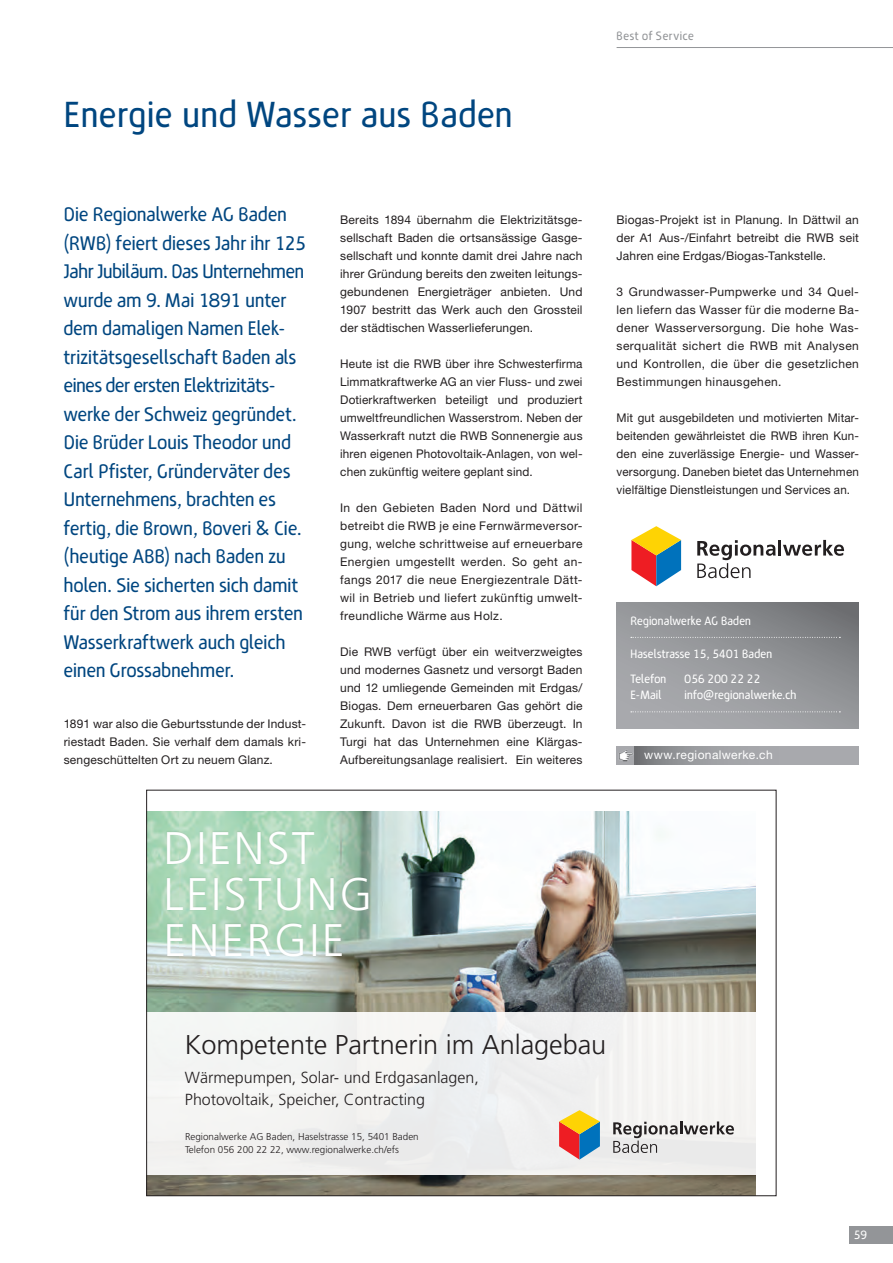
<style>
.page{position:relative;width:893px;height:1263px;background:#fff}
.page>*{position:absolute;margin:0;border:0;box-sizing:border-box;transform-origin:0 0}
.t1{font:300 45.6px/45.6px "Frutiger";letter-spacing:.05em;color:#fff}
.t2{font:36px "Rene Menue";letter-spacing:.025em;color:#004680}
.t3{font:300 27.15px "Frutiger";letter-spacing:-.005em;color:#231f20}
.t4{font:19.5px/28.5px "Rene Menue";letter-spacing:.01em;color:#004680}
.t5{font:300 16.05px/22.2px "Frutiger";color:#231f20}
.t6{font:12px/18px "Helvetica Neue";letter-spacing:.015em;color:#231f20;text-align:justify}
.t7{font:12px/25px "Rene Menue";letter-spacing:.02em;color:#fff}
.t8{font:12px "Helvetica Neue";letter-spacing:.035em;color:#fff}
.t9{font:12px "Rene Menue";letter-spacing:.05em;color:#939598}
.t10{font:300 9.9px/13.2px "Frutiger";color:#231f20}
</style>
<div class="page">
<div style="left:849px;top:1226px;width:44px;height:18px;background:#939598"></div>
<svg style="left:617px;top:602px;width:242px;height:126px;background:#949699"></svg>
<svg style="left:617px;top:746px;width:18px;height:18px"></svg>
<img style="left:618px;top:749px;width:15px;height:12px">
<svg style="left:635px;top:746px;width:224px;height:18px;background:#9d9ea2"></svg>
<svg style="left:631px;top:637px;width:209px;height:1px"></svg>
<svg style="left:631px;top:711px;width:209px;height:1px"></svg>
<svg style="left:631px;top:526px;width:50px;height:60px"></svg>
<hr style="left:778px;top:540px;width:3px;height:15px;background:#231f20">
<svg style="left:783px;top:540px;width:61px;height:16px"></svg>
<svg style="left:697px;top:540px;width:79px;height:38px"></svg>
<img style="left:148px;top:811px;width:607px;height:383px">
<div style="left:146px;top:1012px;width:630px;height:163px;background:#f3f3f2"></div>
<div style="left:166px;top:830px;width:204px;height:128px;background:#231f20;opacity:.1"></div>
<svg style="left:559px;top:1110px;width:41px;height:49px"></svg>
<svg style="left:613px;top:1121px;width:121px;height:32px"></svg>
<hr style="left:617px;top:47px;width:276px;height:1px;background:#939598">
<h2 class="t2" style="left:64px;top:90px;width:450px">Energie und Wasser aus Baden</h2>
<p class="t4" style="left:64px;top:201px;width:244px">Die Regionalwerke AG Baden (RWB) feiert dieses Jahr ihr 125<br>Jahr Jubiläum. Das Unternehmen wurde am 9. Mai 1891 unter dem damaligen Namen Elek&shy;trizitätsgesellschaft Baden als eines der ersten Elektrizitäts&shy;werke der Schweiz gegründet.<br>Die Brüder Louis Theodor und<br>Carl Pfister, Gründerväter des<br>Unternehmens, brachten es fertig, die Brown, Boveri &amp; Cie. (heutige ABB) nach Baden zu holen. Sie sicherten sich damit für den Strom aus ihrem ersten<br>Wasserkraftwerk auch gleich einen Grossabnehmer.</p>
<p class="t6" style="left:64px;top:715px;width:244px">1891 war also die Geburtsstunde der Indust&shy;riestadt Baden. Sie verhalf dem damals kri&shy;sengeschüttelten Ort zu neuem Glanz.</p>
<p class="t6" style="left:340px;top:211px;width:244px">Bereits 1894 übernahm die Elektrizitätsge&shy;sellschaft Baden die ortsansässige Gasge&shy;sellschaft und konnte damit drei Jahre nach ihrer Gründung bereits den zweiten leitungs&shy;gebundenen Energieträger anbieten. Und 1907 bestritt das Werk auch den Grossteil der städtischen Wasserlieferungen.</p>
<p class="t6" style="left:340px;top:355px;width:244px">Heute ist die RWB über ihre Schwesterfirma Limmatkraftwerke AG an vier Fluss- und zwei Dotierkraftwerken beteiligt und produziert umweltfreundlichen Wasserstrom. Neben der Wasserkraft nutzt die RWB Sonnenergie aus ihren eigenen Photovoltaik-Anlagen, von wel&shy;chen zukünftig weitere geplant sind.</p>
<p class="t6" style="left:340px;top:499px;width:244px">In den Gebieten Baden Nord und Dättwil betreibt die RWB je eine Fernwärmeversor&shy;gung, welche schrittweise auf erneuerbare Energien umgestellt werden. So geht an&shy;fangs 2017 die neue Energiezentrale Dätt&shy;wil in Betrieb und liefert zukünftig umwelt&shy;freundliche Wärme aus Holz.</p>
<p class="t6" style="left:340px;top:643px;width:244px">Die RWB verfügt über ein weitverzweigtes und modernes Gasnetz und versorgt Baden und 12 umliegende Gemeinden mit Erdgas/ Biogas. Dem erneuerbaren Gas gehört die Zukunft. Davon ist die RWB überzeugt. In Turgi hat das Unternehmen eine Klärgas-Aufbereitungsanlage realisiert. Ein weiteres</p>
<h1 class="t1" style="left:164px;top:826px;width:210px">DIENST<br>LEISTUNG<br>ENERGIE</h1>
<p class="t9" style="left:617px;top:28px;width:79px">Best of Service</p>
<p class="t6" style="left:617px;top:211px;width:244px">Biogas-Projekt ist in Planung. In Dättwil an der A1 Aus-/Einfahrt betreibt die RWB seit Jahren eine Erdgas/Biogas-Tankstelle.</p>
<p class="t6" style="left:617px;top:283px;width:244px">3 Grundwasser-Pumpwerke und 34 Quel&shy;len liefern das Wasser für die moderne Ba&shy;dener Wasserversorgung. Die hohe Was&shy;serqualität sichert die RWB mit Analysen und Kontrollen, die über die gesetzlichen Bestimmungen hinausgehen.</p>
<p class="t6" style="left:617px;top:409px;width:244px">Mit gut ausgebildeten und motivierten Mitar&shy;beitenden gewährleistet die RWB ihren Kun&shy;den eine zuverlässige Energie- und Wasser&shy;versorgung. Daneben bietet das Unternehmen vielfältige Dienstleistungen und Services an.</p>
<p class="t7" style="left:630px;top:609px;width:122px">Regionalwerke AG Baden</p>
<p class="t7" style="left:630px;top:642px;width:143px">Haselstrasse 15, 5401 Baden<br>Telefon</p>
<p class="t7" style="left:684px;top:667px;width:77px">056 200 22 22</p>
<p class="t7" style="left:630px;top:683px;width:33px">E-Mail</p>
<p class="t7" style="left:684px;top:683px;width:113px">info@regionalwerke.ch</p>
<p class="t8" style="left:644px;top:748px;width:130px">www.regionalwerke.ch</p>
<h3 class="t3" style="left:185px;top:1029px;width:423px">Kompetente Partnerin im Anlagebau</h3>
<h3 class="t5" style="left:185px;top:1066px;width:295px">Wärmepumpen, Solar- und Erdgasanlagen,<br>Photovoltaik, Speicher, Contracting</h3>
<p class="t10" style="left:185px;top:1130px;width:235px">Regionalwerke AG Baden, Haselstrasse 15, 5401 Baden<br>Telefon 056 200 22 22, www.regionalwerke.ch/efs</p>
<p class="t7" style="left:854px;top:1223px;width:15px">59</p>
</div>
